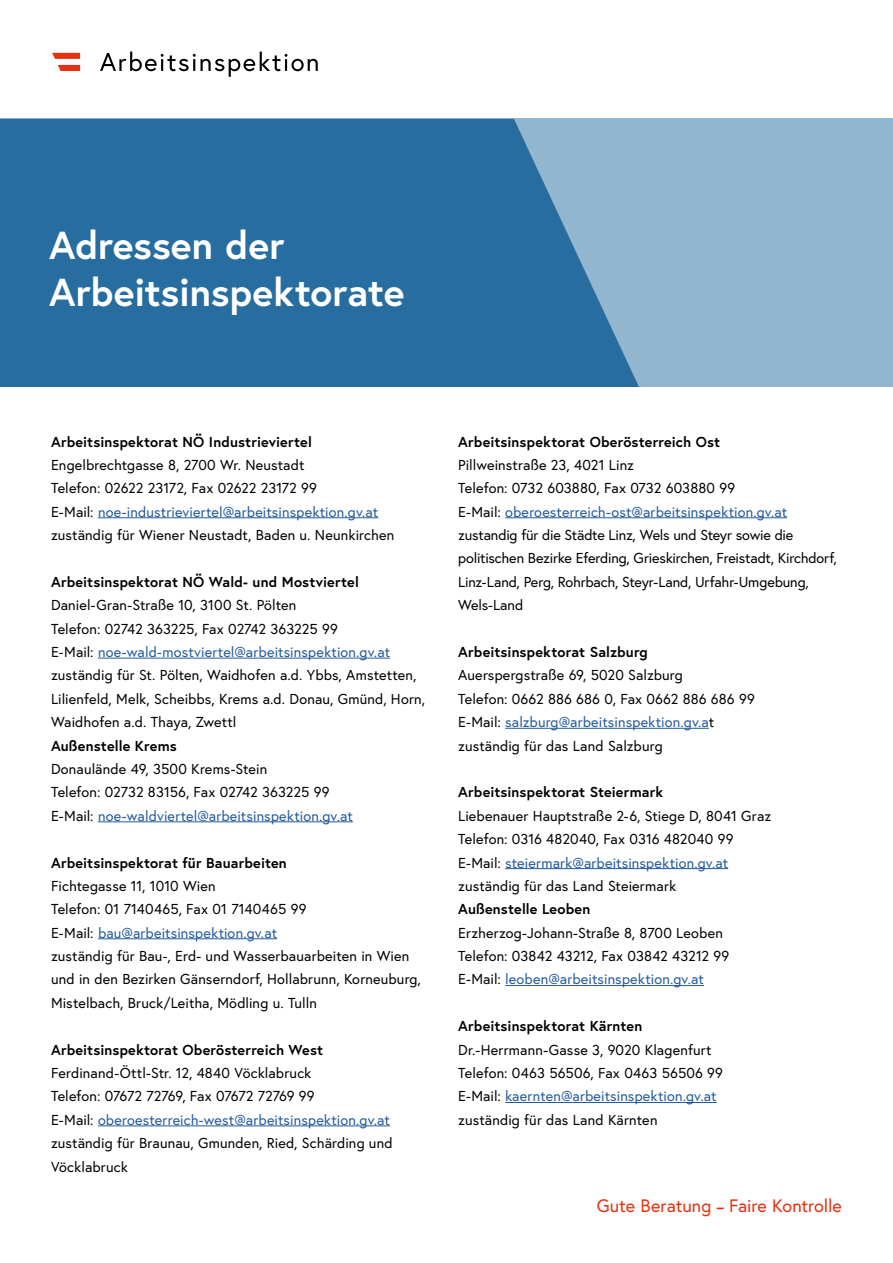
<style>
.page{position:relative;width:893px;height:1263px;background:#fff}
.page>*{position:absolute;margin:0;border:0;box-sizing:border-box;transform-origin:0 0}
.Merkblatt_p_Titel{font:700 39px/46.8px "Europa Austria";letter-spacing:-.005em;color:#fff}
.t1{font:18px "Europa Austria";letter-spacing:-.005em;color:#e5310e}
.Merkblatt_p{font:14.4px/23.4px "Europa Austria";letter-spacing:.005em;color:#000}
.Merkblatt_p_Abstand_danach{font:14.4px/23.4px "Europa Austria";letter-spacing:.01em;color:#000}
.Merkblatt_p-2{font:14.4px "Europa Austria";letter-spacing:.01em;color:#245a9c}
.Merkblatt_h2_ohne_Nummerierung{font:700 14.4px "Europa Austria";letter-spacing:.01em;color:#000}
.Merkblatt_p_Abstand_danach-2{font:14.4px "Europa Austria";letter-spacing:.01em;color:#245a9c}
.Merkblatt_p-3{font:700 14.4px "Europa Austria";letter-spacing:.015em;color:#000}
.s1{color:#000}
.s2{font-weight:700;font-size:14.4px}
</style>
<div class="page">
<svg style="left:100px;top:52px;width:218px;height:25px"></svg>
<svg style="left:52px;top:53px;width:28px;height:6px"></svg>
<svg style="left:58px;top:65px;width:22px;height:6px"></svg>
<hr style="left:98px;top:517px;width:280px;height:1px;background:#245a9c">
<hr style="left:98px;top:658px;width:292px;height:1px;background:#245a9c">
<hr style="left:98px;top:821px;width:255px;height:1px;background:#245a9c">
<hr style="left:98px;top:938px;width:179px;height:1px;background:#245a9c">
<hr style="left:98px;top:1125px;width:292px;height:1px;background:#245a9c">
<div style="left:0;top:119px;width:893px;height:268px;background:#93b6cf"></div>
<svg style="left:0;top:119px;width:639px;height:268px;background:#3174a4"></svg>
<hr style="left:505px;top:517px;width:282px;height:1px;background:#245a9c">
<hr style="left:505px;top:728px;width:204px;height:1px;background:#245a9c">
<hr style="left:505px;top:868px;width:223px;height:1px;background:#245a9c">
<hr style="left:505px;top:985px;width:199px;height:1px;background:#245a9c">
<hr style="left:505px;top:1102px;width:212px;height:1px;background:#245a9c">
<p class="Merkblatt_p_Titel" style="left:49px;top:221px;width:357px">Adressen der<br>Arbeitsinspektorate</p>
<p class="Merkblatt_h2_ohne_Nummerierung" style="left:51px;top:432px;width:262px">Arbeitsinspektorat NÖ Industrieviertel</p>
<p class="Merkblatt_p" style="left:51px;top:453px;width:255px">Engelbrechtgasse 8, 2700 Wr. Neustadt</p>
<p class="Merkblatt_p" style="left:51px;top:476px;width:268px">Telefon: 02622 23172, Fax 02622 23172 99</p>
<p class="Merkblatt_p-2" style="left:51px;top:502px;width:329px"><span class="s1">E-Mail:</span> noe-industrieviertel@arbeitsinspektion.gv.at</p>
<p class="Merkblatt_p_Abstand_danach" style="left:51px;top:523px;width:345px">zuständig für Wiener Neustadt, Baden u. Neunkirchen</p>
<p class="Merkblatt_h2_ohne_Nummerierung" style="left:51px;top:572px;width:309px">Arbeitsinspektorat NÖ Wald- und Mostviertel</p>
<p class="Merkblatt_p" style="left:51px;top:593px;width:247px">Daniel-Gran-Straße 10, 3100 St. Pölten</p>
<p class="Merkblatt_p" style="left:51px;top:617px;width:288px">Telefon: 02742 363225, Fax 02742 363225 99</p>
<p class="Merkblatt_p-2" style="left:51px;top:643px;width:341px"><span class="s1">E-Mail:</span> noe-wald-mostviertel@arbeitsinspektion.gv.at</p>
<p class="Merkblatt_p_Abstand_danach" style="left:51px;top:663px;width:376px">zuständig für St. Pölten, Waidhofen a.d. Ybbs, Amstetten,<br>Lilienfeld, Melk, Scheibbs, Krems a.d. Donau, Gmünd, Horn,<br>Waidhofen a.d. Thaya, Zwettl</p>
<p class="Merkblatt_h2_ohne_Nummerierung" style="left:51px;top:736px;width:127px">Außenstelle Krems</p>
<p class="Merkblatt_p" style="left:51px;top:757px;width:218px">Donaulände 49, 3500 Krems-Stein</p>
<p class="Merkblatt_p" style="left:51px;top:780px;width:280px">Telefon: 02732 83156, Fax 02742 363225 99</p>
<p class="Merkblatt_p-2" style="left:51px;top:806px;width:303px"><span class="s1">E-Mail:</span> noe-waldviertel@arbeitsinspektion.gv.at</p>
<p class="Merkblatt_h2_ohne_Nummerierung" style="left:51px;top:853px;width:237px">Arbeitsinspektorat für Bauarbeiten</p>
<p class="Merkblatt_p" style="left:51px;top:874px;width:166px">Fichtegasse 11, 1010 Wien</p>
<p class="Merkblatt_p" style="left:51px;top:897px;width:257px">Telefon: 01 7140465, Fax 01 7140465 99</p>
<p class="Merkblatt_p-2" style="left:51px;top:923px;width:228px"><span class="s1">E-Mail:</span> bau@arbeitsinspektion.gv.at</p>
<p class="Merkblatt_p_Abstand_danach" style="left:51px;top:944px;width:371px">zuständig für Bau-, Erd- und Wasserbauarbeiten in Wien und in den Bezirken Gänserndorf, Hollabrunn, Korneuburg,<br>Mistelbach, Bruck/Leitha, Mödling u. Tulln</p>
<p class="Merkblatt_h2_ohne_Nummerierung" style="left:51px;top:1040px;width:274px">Arbeitsinspektorat Oberösterreich West</p>
<p class="Merkblatt_p" style="left:51px;top:1061px;width:262px">Ferdinand-Öttl-Str. 12, 4840 Vöcklabruck</p>
<p class="Merkblatt_p" style="left:51px;top:1084px;width:265px">Telefon: 07672 72769, Fax 07672 72769 99</p>
<p class="Merkblatt_p-2" style="left:51px;top:1110px;width:341px"><span class="s1">E-Mail:</span> oberoesterreich-west@arbeitsinspektion.gv.at</p>
<p class="Merkblatt_p_Abstand_danach" style="left:51px;top:1131px;width:343px">zuständig für Braunau, Gmunden, Ried, Schärding und<br>Vöcklabruck</p>
<p class="Merkblatt_h2_ohne_Nummerierung" style="left:458px;top:432px;width:264px">Arbeitsinspektorat Oberösterreich Ost</p>
<p class="Merkblatt_p" style="left:458px;top:453px;width:177px">Pillweinstraße 23, 4021 Linz</p>
<p class="Merkblatt_p" style="left:458px;top:476px;width:279px">Telefon: 0732 603880, Fax 0732 603880 99</p>
<p class="Merkblatt_p-2" style="left:458px;top:502px;width:331px"><span class="s1">E-Mail:</span> oberoesterreich-ost@arbeitsinspektion.gv.at</p>
<p class="Merkblatt_p" style="left:458px;top:523px;width:380px">zustandig für die Städte Linz, Wels und Steyr sowie die politischen Bezirke Eferding, Grieskirchen, Freistadt, Kirchdorf, Linz-Land, Perg, Rohrbach, Steyr-Land, Urfahr-Umgebung, Wels-Land</p>
<p class="Merkblatt_h2_ohne_Nummerierung" style="left:458px;top:642px;width:191px">Arbeitsinspektorat Salzburg</p>
<p class="Merkblatt_p" style="left:458px;top:663px;width:226px">Auerspergstraße 69, 5020 Salzburg</p>
<p class="Merkblatt_p" style="left:458px;top:687px;width:298px">Telefon: 0662 886 686 0, Fax 0662 886 686 99</p>
<p class="Merkblatt_p-2" style="left:458px;top:713px;width:258px"><span class="s1">E-Mail:</span> salzburg@arbeitsinspektion.gv.a<span class="s1">t</span></p>
<p class="Merkblatt_p_Abstand_danach" style="left:458px;top:733px;width:206px">zuständig für das Land Salzburg</p>
<p class="Merkblatt_h2_ohne_Nummerierung" style="left:458px;top:782px;width:207px">Arbeitsinspektorat Steiermark</p>
<p class="Merkblatt_p" style="left:458px;top:804px;width:314px">Liebenauer Hauptstraße 2-6, Stiege D, 8041 Graz</p>
<p class="Merkblatt_p" style="left:458px;top:827px;width:277px">Telefon: 0316 482040, Fax 0316 482040 99</p>
<p class="Merkblatt_p-2" style="left:458px;top:853px;width:272px"><span class="s1">E-Mail:</span> steiermark@arbeitsinspektion.gv.at</p>
<p class="Merkblatt_p" style="left:458px;top:874px;width:219px">zuständig für das Land Steiermark</p>
<p class="Merkblatt_p-3" style="left:458px;top:899px;width:134px">Außenstelle Leoben</p>
<p class="Merkblatt_p" style="left:458px;top:921px;width:266px">Erzherzog-Johann-Straße 8, 8700 Leoben</p>
<p class="Merkblatt_p" style="left:458px;top:944px;width:273px">Telefon: 03842 43212, Fax 03842 43212 99</p>
<p class="Merkblatt_p_Abstand_danach-2" style="left:458px;top:970px;width:247px"><span class="s1">E-Mail:</span> leoben@arbeitsinspektion.gv.at</p>
<p class="Merkblatt_h2_ohne_Nummerierung" style="left:458px;top:1016px;width:186px">Arbeitsinspektorat Kärnten</p>
<p class="Merkblatt_p" style="left:458px;top:1037px;width:255px">Dr.-Herrmann-Gasse 3, 9020 Klagenfurt</p>
<p class="Merkblatt_p" style="left:458px;top:1061px;width:266px">Telefon: 0463 56506, Fax 0463 56506 99</p>
<p class="Merkblatt_p-2" style="left:458px;top:1087px;width:260px"><span class="s1">E-Mail:</span> kaernten@arbeitsinspektion.gv.at</p>
<p class="Merkblatt_p_Abstand_danach" style="left:458px;top:1108px;width:201px">zuständig für das Land Kärnten</p>
<p class="t1" style="left:597px;top:1194px;width:247px">Gute Beratung <span class="s2">–</span> Faire Kontrolle</p>
</div>
